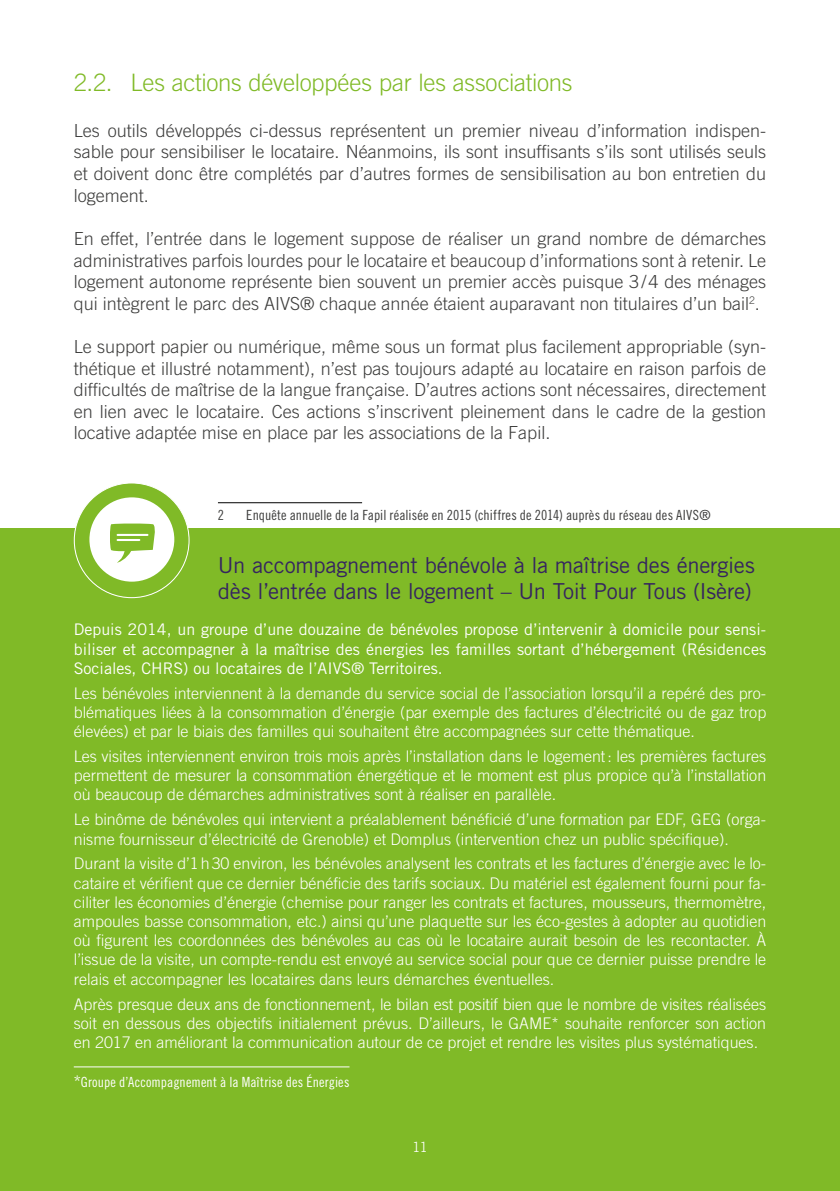
<style>
.page{position:relative;width:840px;height:1191px;background:#fff}
.page>*{position:absolute;margin:0;border:0;box-sizing:border-box;transform-origin:0 0}
.t1{font:300 24px "Trade Gothic LT Std";letter-spacing:-.015em;color:#80ba27}
.t2{font:22px/26.4px "Trade Gothic LT Std";letter-spacing:-.015em;color:#352460}
.t3{font:300 18px/21.6px "Trade Gothic LT Std";color:#3c3c3b;text-align:justify}
.t4{font:300 16px/19.2px "Trade Gothic LT Std";color:#fff;text-align:justify}
.t5{font:16px/19.2px "Trade Gothic LT Std";color:#fff;text-align:justify}
.t6{font:14px "Trade Gothic LT Std Cn 18";letter-spacing:.01em;color:#3c3c3b}
.t7{font:14px "Trade Gothic LT Std Cn 18";letter-spacing:.01em;color:#fff}
.t8{font:300 14px "Trade Gothic LT Std";color:#fff}
.s1{font-size:16px}
</style>
<div class="page">
<div style="left:0;top:528px;width:839px;height:663px;background:#80ba27"></div>
<hr style="left:74px;top:1066px;width:275px;height:1px;background:#fff">
<div style="left:74px;top:483px;width:115px;height:114px;background:#80ba27;border-radius:50%"></div>
<div style="left:89px;top:497px;width:85px;height:84px;background:#fff;border-radius:50%"></div>
<svg style="left:110px;top:523px;width:45px;height:40px"></svg>
<hr style="left:117px;top:534px;width:30px;height:2px;background:#fff">
<hr style="left:117px;top:539px;width:22px;height:2px;background:#fff">
<hr style="left:218px;top:502px;width:144px;height:1px;background:#000">
<h1 class="t1" style="left:74px;top:68px;width:500px">2.2. Les actions développées par les associations</h1>
<p class="t3" style="left:74px;top:119px;width:693px">Les outils développés ci-dessus représentent un premier niveau d’information indispen&shy;sable pour sensibiliser le locataire. Néanmoins, ils sont insuffisants s’ils sont utilisés seuls et doivent donc être complétés par d’autres formes de sensibilisation au bon entretien du logement.</p>
<p class="t3" style="left:74px;top:227px;width:693px">En effet, l’entrée dans le logement suppose de réaliser un grand nombre de démarches administratives parfois lourdes pour le locataire et beaucoup d’informations sont à retenir. Le logement autonome représente bien souvent un premier accès puisque 3/4 des ménages qui intègrent le parc des AIVS® chaque année étaient auparavant non titulaires d’un bail<sup>2</sup>.</p>
<p class="t3" style="left:74px;top:335px;width:693px">Le support papier ou numérique, même sous un format plus facilement appropriable (syn&shy;thétique et illustré notamment), n’est pas toujours adapté au locataire en raison parfois de difficultés de maîtrise de la langue française. D’autres actions sont nécessaires, directement en lien avec le locataire. Ces actions s’inscrivent pleinement dans le cadre de la gestion locative adaptée mise en place par les associations de la Fapil.</p>
<p class="t6" style="left:218px;top:506px;width:8px">2</p>
<p class="t6" style="left:246px;top:506px;width:465px">Enquête annuelle de la Fapil réalisée en 2015 (chiffres de 2014) auprès du réseau des AIVS®</p>
<h2 class="t2" style="left:218px;top:551px;width:538px">Un accompagnement bénévole à la maîtrise des énergies dès l’entrée dans le logement – Un Toit Pour Tous (Isère)</h2>
<p class="t5" style="left:74px;top:620px;width:693px">Depuis 2014, un groupe d’une douzaine de bénévoles propose d’intervenir à domicile pour sensi&shy;biliser et accompagner à la maîtrise des énergies les familles sortant d’hébergement (Résidences Sociales, CHRS) ou locataires de l’AIVS® Territoires.</p>
<p class="t4" style="left:74px;top:683px;width:693px">Les bénévoles interviennent à la demande du service social de l’association lorsqu’il a repéré des pro&shy;blématiques liées à la consommation d’énergie (par exemple des factures d’électricité ou de gaz trop élevées) et par le biais des familles qui souhaitent être accompagnées sur cette thématique.</p>
<p class="t4" style="left:74px;top:746px;width:693px">Les visites interviennent environ trois mois après l’installation dans le logement: les premières factures permettent de mesurer la consommation énergétique et le moment est plus propice qu’à l’installation où beaucoup de démarches administratives sont à réaliser en parallèle.</p>
<p class="t4" style="left:74px;top:810px;width:693px">Le binôme de bénévoles qui intervient a préalablement bénéficié d’une formation par EDF, GEG (orga&shy;nisme fournisseur d’électricité de Grenoble) et Domplus (intervention chez un public spécifique).</p>
<p class="t4" style="left:74px;top:854px;width:693px">Durant la visite d’1h30 environ, les bénévoles analysent les contrats et les factures d’énergie avec le lo&shy;cataire et vérifient que ce dernier bénéficie des tarifs sociaux. Du matériel est également fourni pour fa&shy;ciliter les économies d’énergie (chemise pour ranger les contrats et factures, mousseurs, thermomètre, ampoules basse consommation, etc.) ainsi qu’une plaquette sur les éco-gestes à adopter au quotidien où figurent les coordonnées des bénévoles au cas où le locataire aurait besoin de les recontacter. À l’issue de la visite, un compte-rendu est envoyé au service social pour que ce dernier puisse prendre le relais et accompagner les locataires dans leurs démarches éventuelles.</p>
<p class="t4" style="left:74px;top:994px;width:693px">Après presque deux ans de fonctionnement, le bilan est positif bien que le nombre de visites réalisées soit en dessous des objectifs initialement prévus. D’ailleurs, le GAME* souhaite renforcer son action en 2017 en améliorant la communication autour de ce projet et rendre les visites plus systématiques.</p>
<p class="t7" style="left:74px;top:1073px;width:277px"><span class="s1">*</span>Groupe d’Accompagnement à la Maîtrise des Énergies</p>
<p class="t8" style="left:412px;top:1139px;width:16px">11</p>
</div>
